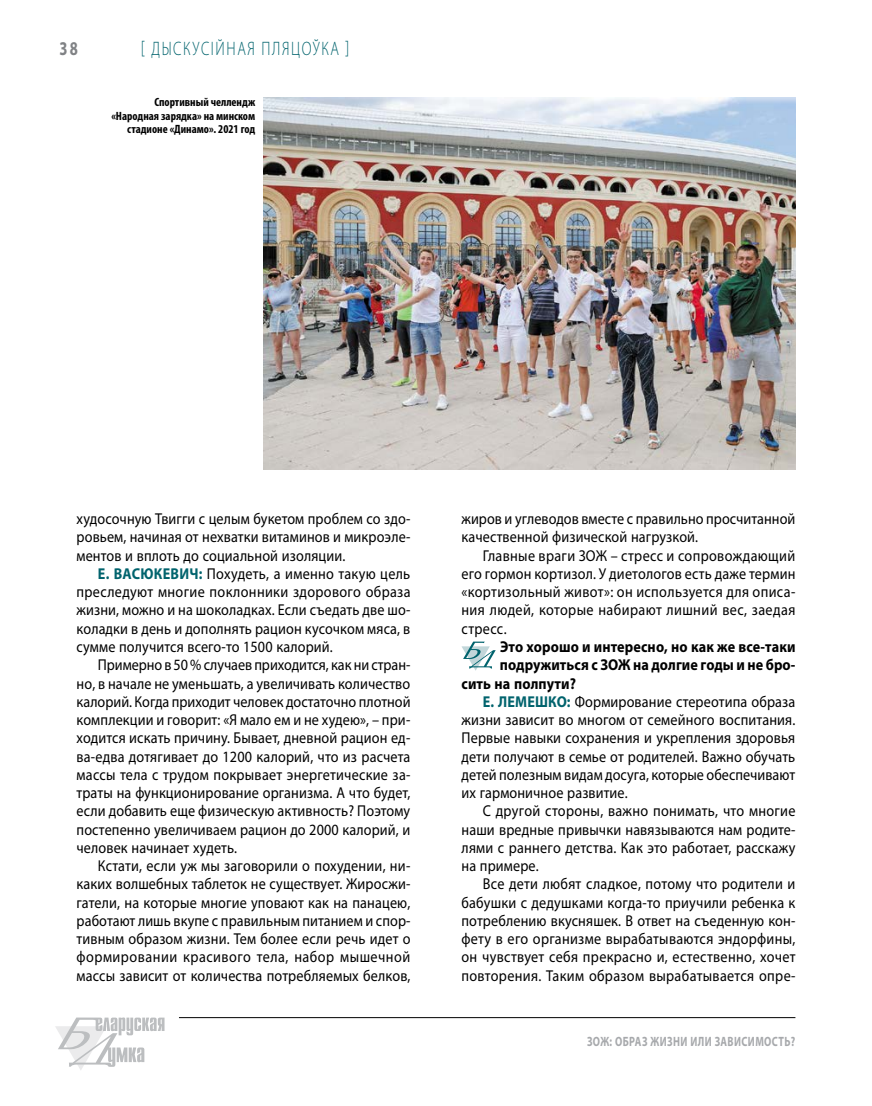
<style>
.page{position:relative;width:872px;height:1106px;background:#fff}
.page>*{position:absolute;margin:0;border:0;box-sizing:border-box;transform-origin:0 0}
.t1{font:300 19.5px "Myriad Pro";letter-spacing:.11em;color:#00636d;scale:.75 1}
.t2{font:700 19.5px "Myriad Pro";color:#808285;scale:.75 1}
.t3{font:15.75px/18.3px "Myriad Pro";letter-spacing:.01em;color:#000;text-align:justify;scale:.9 1}
.t4{font:700 15.75px "Myriad Pro";letter-spacing:.01em;color:#000;scale:.9 1}
.t5{font:700 13.5px "Myriad Pro";letter-spacing:.04em;color:#a7a9ac;scale:.75 1}
.t6{font:700 condensed 12px/13.5px "Myriad Pro";color:#000;text-align:right}
.s1{font-weight:700;color:#00636d}
</style>
<div class="page">
<hr style="left:179px;top:1017px;width:616px;height:1px;background:#000">
<svg style="left:55px;top:1017px;width:109px;height:53px"></svg>
<img style="left:264px;top:97px;width:531px;height:372px">
<svg style="left:461px;top:641px;width:35px;height:29px"></svg>
<p class="t2" style="left:60px;top:36px;width:26px">38</p>
<p class="t1" style="left:141px;top:38px;width:279px">[ ДЫСКУСІЙНАЯ ПЛЯЦОЎКА ]</p>
<p class="t6" style="left:111px;top:95px;width:145px">Спортивный челлендж «Народная зарядка» на минском стадионе «Динамо». 2021 год</p>
<p class="t3" style="left:77px;top:509px;width:372px">худосочную Твигги с целым букетом проблем со здо&shy;ровьем, начиная от нехватки витаминов и микроэле&shy;ментов и вплоть до социальной изоляции.</p>
<p class="t3" style="left:77px;top:564px;width:373px;text-indent:21px"><span class="s1">Е. ВАСЮКЕВИЧ:</span> Похудеть, а именно такую цель преследуют многие поклонники здорового образа жизни, можно и на шоколадках. Если съедать две шо&shy;коладки в день и дополнять рацион кусочком мяса, в сумме получится всего-то 1500 калорий.</p>
<p class="t3" style="left:77px;top:655px;width:372px;text-indent:21px">Примерно в 50 % случаев приходится, как ни стран&shy;но, в начале не уменьшать, а увеличивать количество калорий. Когда приходит человек достаточно плотной комплекции и говорит: «Я мало ем и не худею», – при&shy;ходится искать причину. Бывает, дневной рацион ед&shy;ва-едва дотягивает до 1200 калорий, что из расчета массы тела с трудом покрывает энергетические за&shy;траты на функционирование организма. А что будет, если добавить еще физическую активность? Поэтому постепенно увеличиваем рацион до 2000 калорий, и человек начинает худеть.</p>
<p class="t3" style="left:77px;top:856px;width:373px;text-indent:21px">Кстати, если уж мы заговорили о похудении, ни&shy;каких волшебных таблеток не существует. Жиросжи&shy;гатели, на которые многие уповают как на панацею, работают лишь вкупе с правильным питанием и спор&shy;тивным образом жизни. Тем более если речь идет о формировании красивого тела, набор мышечной массы зависит от количества потребляемых белков,</p>
<p class="t3" style="left:461px;top:509px;width:372px">жиров и углеводов вместе с правильно просчитанной качественной физической нагрузкой.</p>
<p class="t3" style="left:461px;top:546px;width:372px;text-indent:21px">Главные враги ЗОЖ – стресс и сопровождающий его гормон кортизол. У диетологов есть даже термин «кортизольный живот»: он используется для описа&shy;ния людей, которые набирают лишний вес, заедая стресс.</p>
<p class="t4" style="left:500px;top:636px;width:330px">Это хорошо и интересно, но как же все-таки</p>
<p class="t4" style="left:500px;top:654px;width:330px">подружиться с ЗОЖ на долгие годы и не бро-</p>
<p class="t4" style="left:461px;top:673px;width:129px">сить на полпути?</p>
<p class="t3" style="left:483px;top:692px;width:349px"><span class="s1">Е. ЛЕМЕШКО:</span> Формирование стереотипа образа</p>
<p class="t3" style="left:461px;top:710px;width:372px">жизни зависит во многом от семейного воспитания.</p>
<p class="t3" style="left:461px;top:728px;width:372px">Первые навыки сохранения и укрепления здоровья</p>
<p class="t3" style="left:461px;top:747px;width:372px">дети получают в семье от родителей. Важно обучать</p>
<p class="t3" style="left:461px;top:765px;width:372px">детей полезным видам досуга, которые обеспечивают</p>
<p class="t3" style="left:461px;top:783px;width:186px">их гармоничное развитие.</p>
<p class="t3" style="left:483px;top:801px;width:349px">С другой стороны, важно понимать, что многие</p>
<p class="t3" style="left:461px;top:820px;width:372px">наши вредные привычки навязываются нам родите-</p>
<p class="t3" style="left:461px;top:838px;width:372px">лями с раннего детства. Как это работает, расскажу</p>
<p class="t3" style="left:461px;top:856px;width:87px">на примере.</p>
<p class="t3" style="left:483px;top:874px;width:349px">Все дети любят сладкое, потому что родители и</p>
<p class="t3" style="left:461px;top:893px;width:372px">бабушки с дедушками когда-то приучили ребенка к</p>
<p class="t3" style="left:461px;top:911px;width:372px">потреблению вкусняшек. В ответ на съеденную кон-</p>
<p class="t3" style="left:461px;top:929px;width:372px">фету в его организме вырабатываются эндорфины,</p>
<p class="t3" style="left:461px;top:947px;width:372px">он чувствует себя прекрасно и, естественно, хочет</p>
<p class="t3" style="left:461px;top:966px;width:372px">повторения. Таким образом вырабатывается опре-</p>
<p class="t5" style="left:587px;top:1032px;width:279px">ЗОЖ: ОБРАЗ ЖИЗНИ ИЛИ ЗАВИСИМОСТЬ?</p>
</div>
